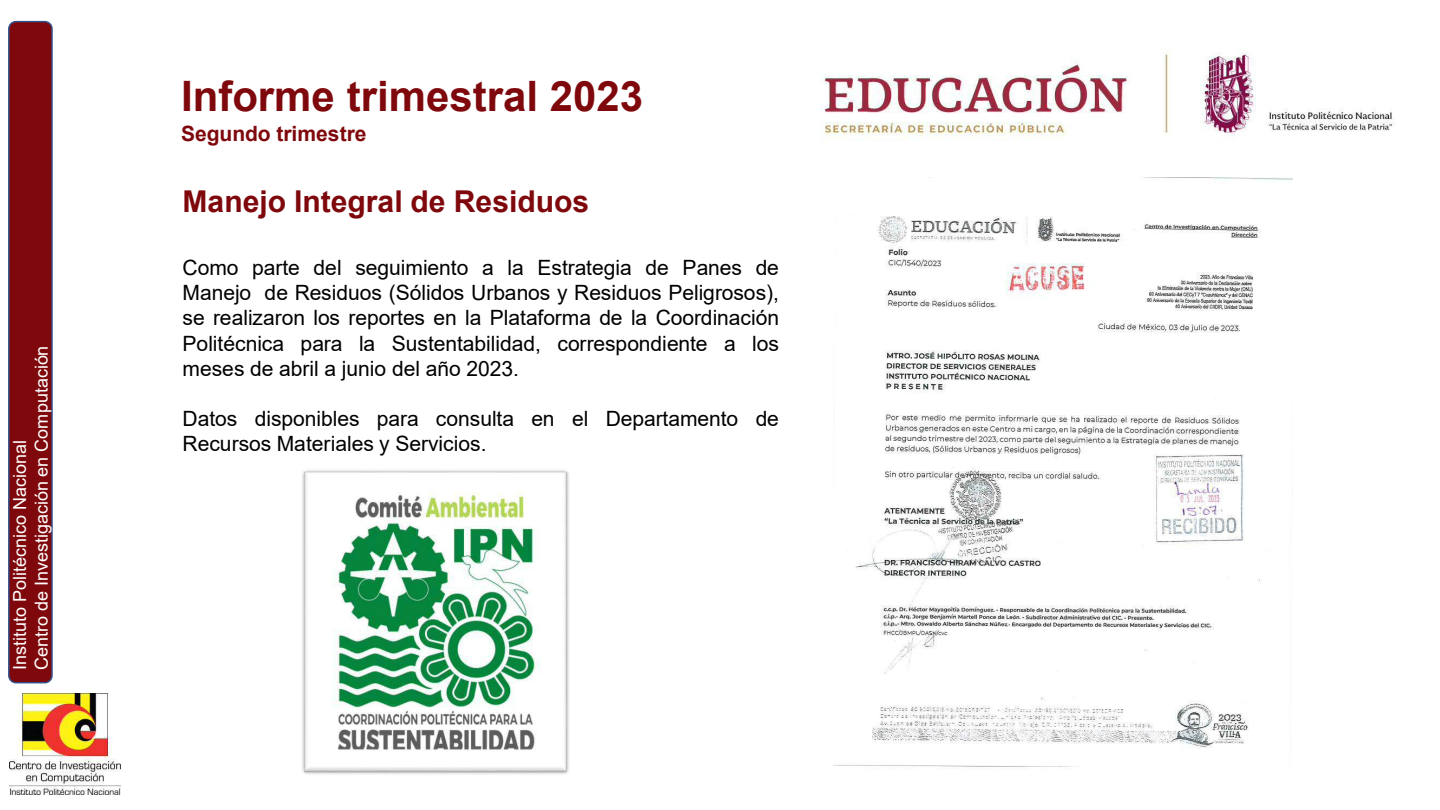
<style>
.page{position:relative;width:1440px;height:810px;background:#fff}
.page>*{position:absolute;margin:0;border:0;box-sizing:border-box;transform-origin:0 0}
.t1{font:700 42px "Arial";color:#7e080b}
.t2{font:700 30.15px "Arial";color:#7e080b}
.t3{font:21.15px "Arial";color:#000}
.t4{font:21px/25.2px "Arial";color:#000;text-align:justify}
.t5{font:700 21px "Arial";color:#7e080b}
.t6{font:18px/21.6px "Arial";color:#fff}
</style>
<div class="page">
<div style="left:9px;top:22px;width:43px;height:661px;background:#7e080b;border-radius:7px"></div>
<div style="left:8px;top:21px;width:45px;height:662px;border:1px solid #31538f;border-radius:7px"></div>
<img style="left:9px;top:694px;width:112px;height:101px">
<img style="left:820px;top:48px;width:573px;height:92px">
<img style="left:302px;top:470px;width:267px;height:304px">
<img style="left:833px;top:177px;width:460px;height:590px">
<p class="t6" style="left:9px;top:670px;width:326px;rotate:-90deg">Instituto Politécnico Nacional<br>Centro de Investigación en Computación</p>
<h1 class="t1" style="left:181px;top:73px;width:464px">Informe trimestral 2023</h1>
<p class="t5" style="left:181px;top:122px;width:187px">Segundo trimestre</p>
<h2 class="t2" style="left:183px;top:184px;width:408px">Manejo Integral de Residuos</h2>
<p class="t4" style="left:183px;top:255px;width:598px">Como parte del seguimiento a la Estrategia de Panes de Manejo de Residuos (Sólidos Urbanos y Residuos Peligrosos), se realizaron los reportes en la Plataforma de la Coordinación</p>
<p class="t3" style="left:183px;top:331px;width:598px">Politécnica para la Sustentabilidad, correspondiente a los</p>
<p class="t4" style="left:183px;top:356px;width:338px">meses de abril a junio del año 2023.</p>
<p class="t4" style="left:183px;top:406px;width:598px">Datos disponibles para consulta en el Departamento de<br>Recursos Materiales y Servicios.</p>
</div>
